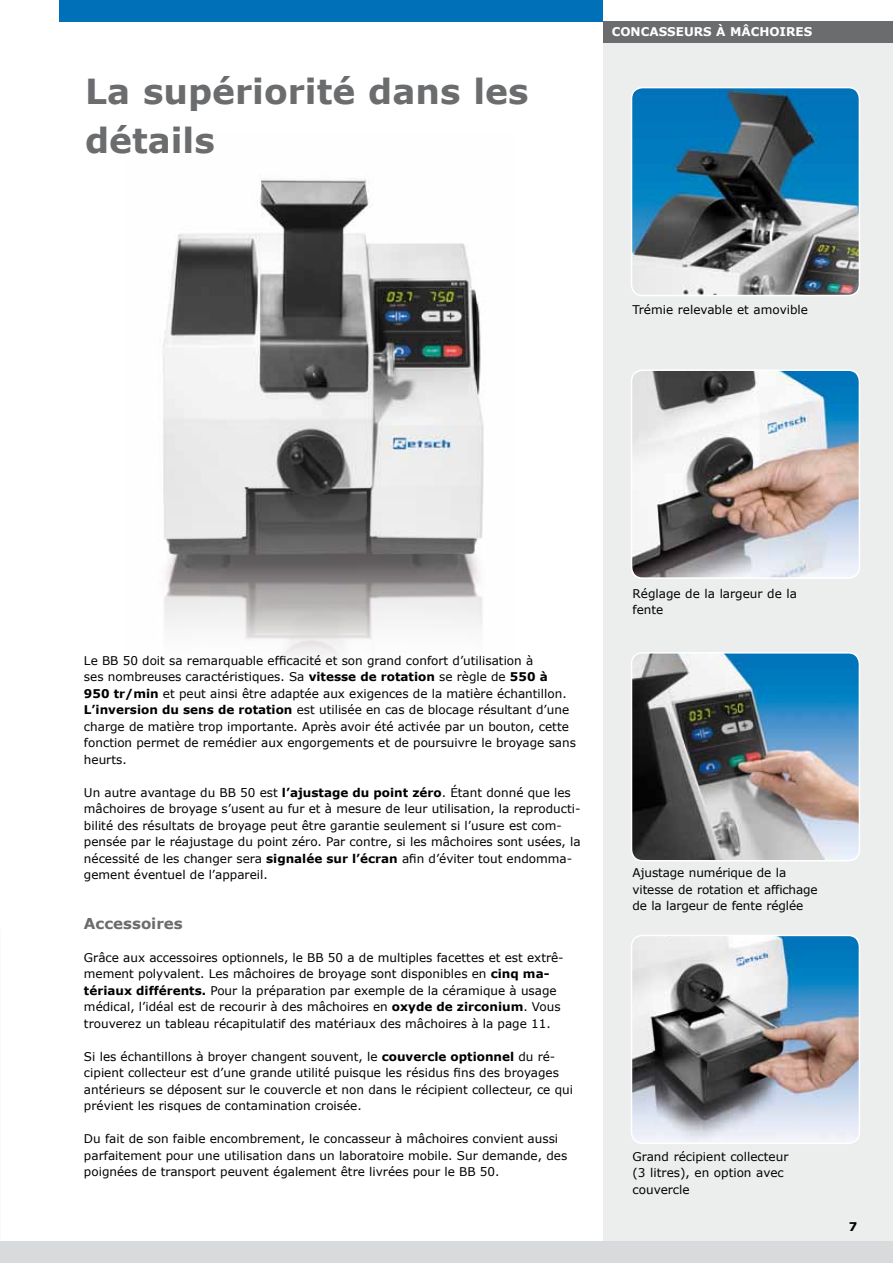
<style>
.page{position:relative;width:893px;height:1263px;background:#fff}
.page>*{position:absolute;margin:0;border:0;box-sizing:border-box;transform-origin:0 0}
.t1{font:700 34.5px/49.5px "Verdana";color:#6b6c6e}
.t2{font:700 15px "Verdana";color:#6b6c6e}
.t3{font:12px/16.5px "Verdana";color:#000}
.t4{font:700 12px "Verdana";color:#fff}
.t5{font:700 12px "Verdana";color:#000}
.s1{font-weight:700}
</style>
<div class="page">
<div style="left:604px;top:0;width:289px;height:1263px;background:#eceded"></div>
<img style="left:163px;top:179px;width:321px;height:480px">
<div style="left:60px;top:0;width:544px;height:21px;background:#0070b8"></div>
<div style="left:603px;top:0;width:290px;height:22px;background:#fff"></div>
<div style="left:604px;top:21px;width:289px;height:22px;background:#6b6c6e"></div>
<div style="left:0;top:1242px;width:893px;height:21px;background:#d9dadb"></div>
<img style="left:634px;top:90px;width:223px;height:203px">
<div style="left:631px;top:87px;width:229px;height:209px;border:2px solid #fff;border-radius:11px"></div>
<img style="left:631px;top:655px;width:226px;height:206px">
<div style="left:631px;top:652px;width:229px;height:209px;border:2px solid #fff;border-radius:11px"></div>
<img style="left:634px;top:372px;width:223px;height:204px">
<div style="left:631px;top:369px;width:229px;height:210px;border:2px solid #fff;border-radius:11px"></div>
<img style="left:631px;top:935px;width:226px;height:206px">
<div style="left:631px;top:935px;width:229px;height:209px;border:2px solid #fff;border-radius:11px"></div>
<h1 class="t1" style="left:85px;top:65px;width:445px">La supériorité dans les détails</h1>
<p class="t4" style="left:612px;top:24px;width:202px">CONCASSEURS À MÂCHOIRES</p>
<p class="t3" style="left:632px;top:301px;width:177px">Trémie relevable et amovible</p>
<p class="t3" style="left:84px;top:651px;width:493px">Le BB 50 doit sa remarquable efficacité et son grand confort d’utilisation à<br>ses nombreuses caractéristiques. Sa <span class="s1">vitesse de rotation</span> se règle de <span class="s1">550 à 950 tr/min</span> et peut ainsi être adaptée aux exigences de la matière échantillon.<br><span class="s1">L’inversion du sens de rotation</span> est utilisée en cas de blocage résultant d’une charge de matière trop importante. Après avoir été activée par un bouton, cette fonction permet de remédier aux engorgements et de poursuivre le broyage sans heurts.</p>
<p class="t3" style="left:84px;top:783px;width:498px">Un autre avantage du BB 50 est <span class="s1">l’ajustage du point zéro</span>. Étant donné que les mâchoires de broyage s’usent au fur et à mesure de leur utilisation, la reproducti&shy;bilité des résultats de broyage peut être garantie seulement si l’usure est com&shy;pensée par le réajustage du point zéro. Par contre, si les mâchoires sont usées, la nécessité de les changer sera <span class="s1">signalée sur l’écran</span> afin d’éviter tout endomma&shy;gement éventuel de l’appareil.</p>
<p class="t2" style="left:84px;top:914px;width:100px">Accessoires</p>
<p class="t3" style="left:84px;top:948px;width:481px">Grâce aux accessoires optionnels, le BB 50 a de multiples facettes et est extrê&shy;mement polyvalent. Les mâchoires de broyage sont disponibles en <span class="s1">cinq ma&shy;tériaux différents.</span> Pour la préparation par exemple de la céramique à usage médical, l’idéal est de recourir à des mâchoires en <span class="s1">oxyde de zirconium</span>. Vous trouverez un tableau récapitulatif des matériaux des mâchoires à la page 11.</p>
<p class="t3" style="left:84px;top:1047px;width:490px">Si les échantillons à broyer changent souvent, le <span class="s1">couvercle optionnel</span> du ré&shy;cipient collecteur est d’une grande utilité puisque les résidus fins des broyages antérieurs se déposent sur le couvercle et non dans le récipient collecteur, ce qui prévient les risques de contamination croisée.</p>
<p class="t3" style="left:84px;top:1130px;width:485px">Du fait de son faible encombrement, le concasseur à mâchoires convient aussi parfaitement pour une utilisation dans un laboratoire mobile. Sur demande, des poignées de transport peuvent également être livrées pour le BB 50.</p>
<p class="t3" style="left:632px;top:584px;width:166px">Réglage de la largeur de la fente</p>
<p class="t3" style="left:632px;top:864px;width:187px">Ajustage numérique de la vitesse de rotation et affichage de la largeur de fente réglée</p>
<p class="t3" style="left:632px;top:1148px;width:157px">Grand récipient collecteur (3 litres), en option avec couvercle</p>
<p class="t5" style="left:849px;top:1219px;width:10px">7</p>
</div>
